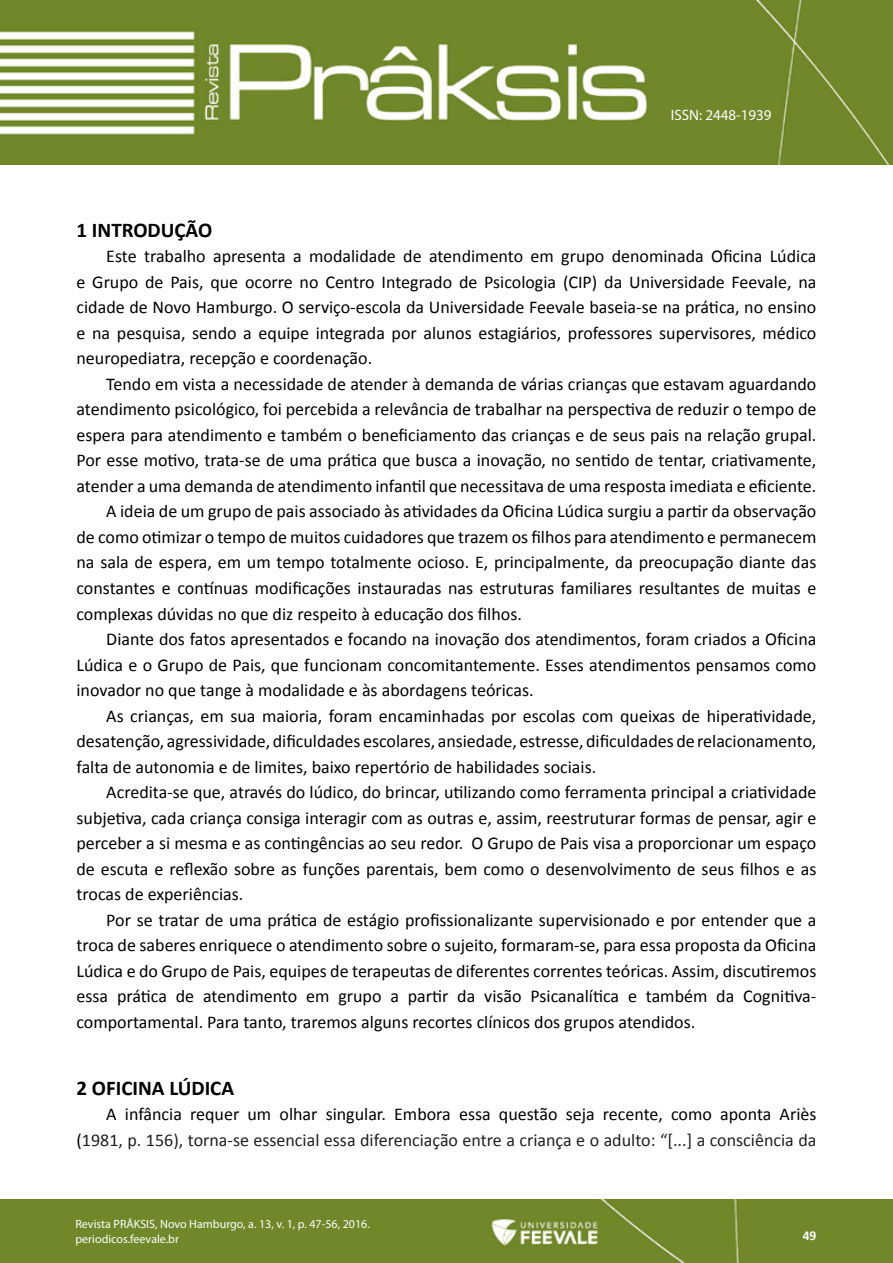
<style>
.page{position:relative;width:893px;height:1263px;background:#fff}
.page>*{position:absolute;margin:0;border:0;box-sizing:border-box;transform-origin:0 0}
.t1{font:700 21px "Calibri";color:#000}
.t2{font:18px/25.5px "Calibri";color:#000;text-align:justify}
.t3{font:18px/25.5px "Calibri";color:#231f20;text-align:right}
.t4{font:15px "Myriad Pro";color:#fff}
.t5{font:700 13.5px "Calibri";color:#fff}
.t6{font:12px/15px "Myriad Pro";color:#fff}
.s1{color:#000}
</style>
<div class="page">
<img style="left:0;top:0;width:893px;height:164px">
<div style="left:0;top:1199px;width:893px;height:64px;background:#70882a"></div>
<p class="t4" style="left:671px;top:106px;width:102px">ISSN: 2448-1939</p>
<p class="t1" style="left:77px;top:216px;width:137px">1 INTRODUÇÃO</p>
<p class="t2" style="left:77px;top:244px;width:741px;text-indent:30px">Este trabalho apresenta a modalidade de atendimento em grupo denominada Oficina Lúdica e Grupo de Pais, que ocorre no Centro Integrado de Psicologia (CIP) da Universidade Feevale, na cidade de Novo Hamburgo. O serviço-escola da Universidade Feevale baseia-se na prática, no ensino e na pesquisa, sendo a equipe integrada por alunos estagiários, professores supervisores, médico neuropediatra, recepção e coordenação.</p>
<p class="t2" style="left:106px;top:371px;width:712px">Tendo em vista a necessidade de atender à demanda de várias crianças que estavam aguardando</p>
<p class="t2" style="left:77px;top:397px;width:741px">atendimento psicológico, foi percebida a relevância de trabalhar na perspectiva de reduzir o tempo de</p>
<p class="t2" style="left:77px;top:422px;width:741px">espera para atendimento e também o beneficiamento das crianças e de seus pais na relação grupal.</p>
<p class="t2" style="left:77px;top:448px;width:741px">Por esse motivo, trata-se de uma prática que busca a inovação, no sentido de tentar, criativamente,</p>
<p class="t2" style="left:77px;top:473px;width:741px">atender a uma demanda de atendimento infantil que necessitava de uma resposta imediata e eficiente.</p>
<p class="t2" style="left:106px;top:499px;width:712px">A ideia de um grupo de pais associado às atividades da Oficina Lúdica surgiu a partir da observação</p>
<p class="t2" style="left:77px;top:524px;width:741px">de como otimizar o tempo de muitos cuidadores que trazem os filhos para atendimento e permanecem</p>
<p class="t2" style="left:77px;top:550px;width:741px">na sala de espera, em um tempo totalmente ocioso. E, principalmente, da preocupação diante das</p>
<p class="t2" style="left:77px;top:575px;width:741px">constantes e contínuas modificações instauradas nas estruturas familiares resultantes de muitas e</p>
<p class="t2" style="left:77px;top:601px;width:447px">complexas dúvidas no que diz respeito à educação dos filhos.</p>
<p class="t2" style="left:106px;top:626px;width:712px">Diante dos fatos apresentados e focando na inovação dos atendimentos, foram criados a Oficina</p>
<p class="t2" style="left:77px;top:652px;width:741px">Lúdica e o Grupo de Pais, que funcionam concomitantemente. Esses atendimentos pensamos como</p>
<p class="t2" style="left:77px;top:677px;width:459px">inovador no que tange à modalidade e às abordagens teóricas.</p>
<p class="t2" style="left:106px;top:703px;width:712px">As crianças, em sua maioria, foram encaminhadas por escolas com queixas de hiperatividade,</p>
<p class="t2" style="left:77px;top:728px;width:741px">desatenção, agressividade, dificuldades escolares, ansiedade, estresse, dificuldades de relacionamento,</p>
<p class="t2" style="left:77px;top:754px;width:521px">falta de autonomia e de limites, baixo repertório de habilidades sociais.</p>
<p class="t2" style="left:106px;top:779px;width:712px">Acredita-se que, através do lúdico, do brincar, utilizando como ferramenta principal a criatividade</p>
<p class="t2" style="left:77px;top:805px;width:741px">subjetiva, cada criança consiga interagir com as outras e, assim, reestruturar formas de pensar, agir e</p>
<p class="t2" style="left:77px;top:830px;width:741px">perceber a si mesma e as contingências ao seu redor. O Grupo de Pais visa a proporcionar um espaço</p>
<p class="t2" style="left:77px;top:856px;width:741px">de escuta e reflexão sobre as funções parentais, bem como o desenvolvimento de seus filhos e as</p>
<p class="t2" style="left:77px;top:881px;width:168px">trocas de experiências.</p>
<p class="t2" style="left:106px;top:907px;width:712px">Por se tratar de uma prática de estágio profissionalizante supervisionado e por entender que a</p>
<p class="t2" style="left:77px;top:932px;width:741px">troca de saberes enriquece o atendimento sobre o sujeito, formaram-se, para essa proposta da Oficina</p>
<p class="t2" style="left:77px;top:958px;width:741px">Lúdica e do Grupo de Pais, equipes de terapeutas de diferentes correntes teóricas. Assim, discutiremos</p>
<p class="t2" style="left:77px;top:983px;width:741px">essa prática de atendimento em grupo a partir da visão Psicanalítica e também da Cognitiva-</p>
<p class="t2" style="left:77px;top:1009px;width:620px">comportamental. Para tanto, traremos alguns recortes clínicos dos grupos atendidos.</p>
<p class="t1" style="left:77px;top:1074px;width:159px">2 OFICINA LÚDICA</p>
<p class="t3" style="left:77px;top:1102px;width:741px"><span class="s1">A infância requer um olhar singular. Embora essa questão seja recente, como aponta Ariès (</span>1981, p. 156), torna-se essencial essa diferenciação entre a criança e o adulto: “[...] a consciência da</p>
<p class="t6" style="left:75px;top:1216px;width:296px">Revista PRÂKSIS, Novo Hamburgo, a. 13, v. 1, p. 47-56, 2016. periodicos.feevale.br</p>
<p class="t5" style="left:803px;top:1227px;width:15px">49</p>
</div>
